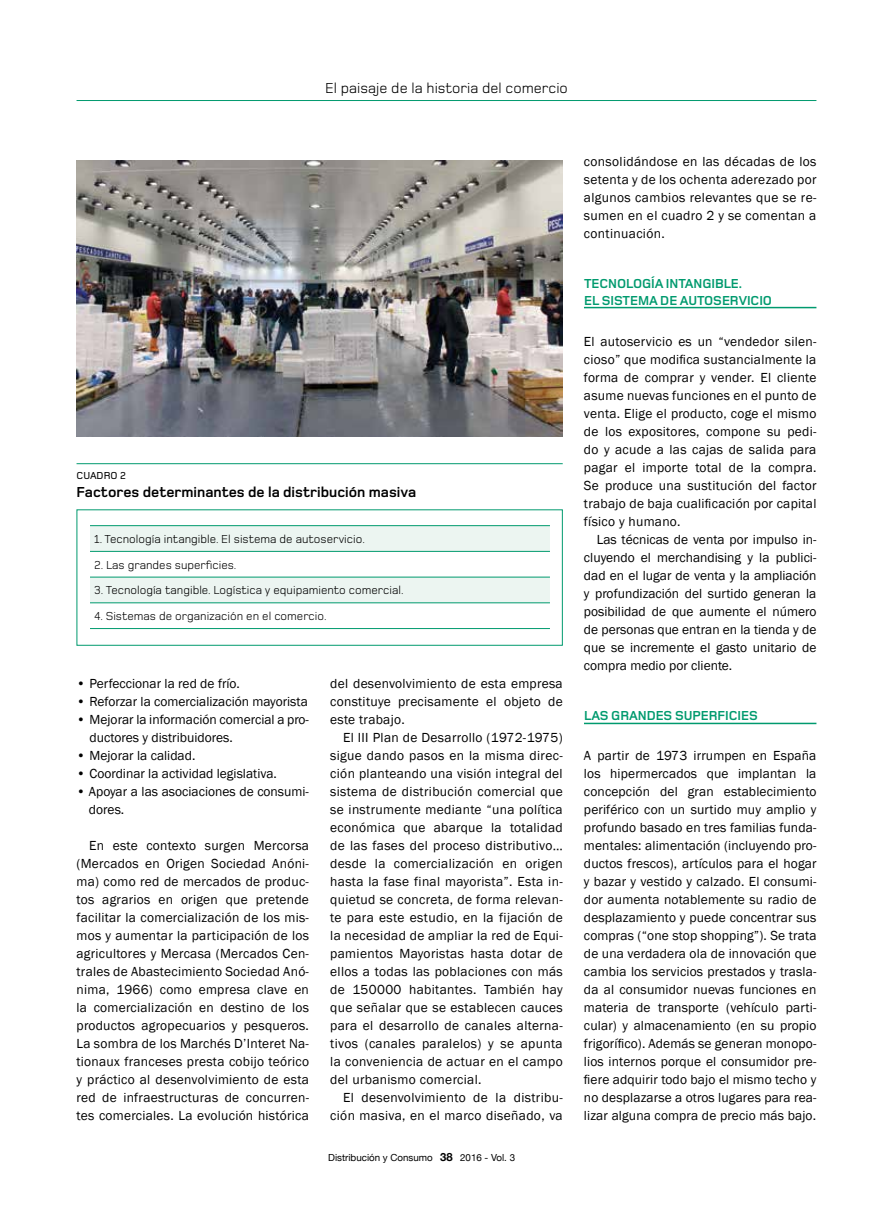
<style>
.page{position:relative;width:893px;height:1212px;background:#fff}
.page>*{position:absolute;margin:0;border:0;box-sizing:border-box;transform-origin:0 0}
.t1{font:700 15px "Foundry Monoline";color:#000}
.t2{font:15px "Foundry Monoline";color:#000}
.t3{font:13.5px/18px "Franklin Gothic";letter-spacing:.01em;color:#000;text-align:justify}
.t4{font:700 13.5px/16.2px "Foundry Monoline";letter-spacing:-.005em;color:#009a6e}
.t5{font:12px "Foundry Monoline";color:#000}
.t6{font:500 10.5px "Foundry Monoline";color:#000}
.t7{font:9.75px "Helvetica Neue";color:#000}
.s1{font-weight:700;font-size:11.25px}
</style>
<div class="page">
<hr style="left:584px;top:307px;width:232px;height:1px;background:#009a6e">
<hr style="left:584px;top:723px;width:232px;height:1px;background:#009a6e">
<hr style="left:77px;top:463px;width:486px;height:1px;background:#009a6e">
<div style="left:77px;top:509px;width:486px;height:137px;border:1px solid #009a6e"></div>
<svg style="left:90px;top:526px;width:460px;height:76px"></svg>
<hr style="left:90px;top:525px;width:460px;height:1px;background:#009a6e">
<hr style="left:90px;top:551px;width:460px;height:1px;background:#009a6e">
<hr style="left:90px;top:628px;width:460px;height:1px;background:#009a6e">
<hr style="left:90px;top:577px;width:460px;height:1px;background:#009a6e">
<hr style="left:90px;top:602px;width:460px;height:1px;background:#009a6e">
<img style="left:77px;top:160px;width:486px;height:276px">
<hr style="left:77px;top:100px;width:739px;height:1px;background:#009a6e">
<p class="t2" style="left:325px;top:79px;width:244px">El paisaje de la historia del comercio</p>
<p class="t6" style="left:77px;top:469px;width:51px">CUADRO 2</p>
<p class="t1" style="left:77px;top:483px;width:341px">Factores determinantes de la distribución masiva</p>
<p class="t5" style="left:94px;top:532px;width:272px">1. Tecnología intangible. El sistema de autoservicio.</p>
<p class="t5" style="left:94px;top:558px;width:144px">2. Las grandes superficies.</p>
<p class="t5" style="left:94px;top:584px;width:311px">3. Tecnología tangible. Logística y equipamiento comercial.</p>
<p class="t5" style="left:94px;top:609px;width:234px">4. Sistemas de organización en el comercio.</p>
<p class="t3" style="left:77px;top:675px;width:165px">• Perfeccionar la red de frío.</p>
<p class="t3" style="left:77px;top:693px;width:233px">• Reforzar la comercialización mayorista</p>
<p class="t3" style="left:90px;top:711px;width:221px;text-indent:-13px">• Mejorar la información comercial a pro&shy;ductores y distribuidores.</p>
<p class="t3" style="left:77px;top:747px;width:120px">• Mejorar la calidad.</p>
<p class="t3" style="left:77px;top:765px;width:202px">• Coordinar la actividad legislativa.</p>
<p class="t3" style="left:89px;top:783px;width:222px;text-indent:-12px">• Apoyar a las asociaciones de consumi&shy;dores.</p>
<p class="t3" style="left:77px;top:837px;width:234px;text-indent:13px">En este contexto surgen Mercorsa (Mercados en Origen Sociedad Anóni&shy;ma) como red de mercados de produc&shy;tos agrarios en origen que pretende facilitar la comercialización de los mis&shy;mos y aumentar la participación de los agricultores y Mercasa (Mercados Cen&shy;trales de Abastecimiento Sociedad Anó&shy;nima, 1966) como empresa clave en la comercialización en destino de los productos agropecuarios y pesqueros.<br>La sombra de los Marchés D’Interet Na&shy;tionaux franceses presta cobijo teórico y práctico al desenvolvimiento de esta red de infraestructuras de concurren&shy;tes comerciales. La evolución histórica</p>
<p class="t3" style="left:330px;top:675px;width:234px">del desenvolvimiento de esta empresa constituye precisamente el objeto de este trabajo.</p>
<p class="t3" style="left:330px;top:729px;width:234px;text-indent:13px">El III Plan de Desarrollo (1972-1975) sigue dando pasos en la misma direc&shy;ción planteando una visión integral del sistema de distribución comercial que se instrumente mediante “una política económica que abarque la totalidad de las fases del proceso distributivo… desde la comercialización en origen hasta la fase final mayorista”. Esta in&shy;quietud se concreta, de forma relevan&shy;te para este estudio, en la fijación de la necesidad de ampliar la red de Equi&shy;pamientos Mayoristas hasta dotar de ellos a todas las poblaciones con más de 150000 habitantes. También hay que señalar que se establecen cauces para el desarrollo de canales alterna&shy;tivos (canales paralelos) y se apunta la conveniencia de actuar en el campo del urbanismo comercial.</p>
<p class="t3" style="left:330px;top:1089px;width:234px;text-align:right">El desenvolvimiento de la distribu&shy;ción masiva, en el marco diseñado, va</p>
<p class="t7" style="left:328px;top:1152px;width:188px">Distribución y Consumo <span class="s1">38</span> 2016 - Vol. 3</p>
<p class="t3" style="left:584px;top:153px;width:234px">consolidándose en las décadas de los setenta y de los ochenta aderezado por algunos cambios relevantes que se re&shy;sumen en el cuadro 2 y se comentan a continuación.</p>
<p class="t4" style="left:584px;top:277px;width:190px">TECNOLOGÍA INTANGIBLE.<br>EL SISTEMA DE AUTOSERVICIO</p>
<p class="t3" style="left:584px;top:333px;width:234px">El autoservicio es un “vendedor silen&shy;cioso” que modifica sustancialmente la forma de comprar y vender. El cliente asume nuevas funciones en el punto de venta. Elige el producto, coge el mismo de los expositores, compone su pedi&shy;do y acude a las cajas de salida para pagar el importe total de la compra.<br>Se produce una sustitución del factor trabajo de baja cualificación por capital físico y humano.</p>
<p class="t3" style="left:584px;top:531px;width:234px;text-indent:13px">Las técnicas de venta por impulso in&shy;cluyendo el merchandising y la publici&shy;dad en el lugar de venta y la ampliación y profundización del surtido generan la posibilidad de que aumente el número de personas que entran en la tienda y de que se incremente el gasto unitario de compra medio por cliente.</p>
<p class="t4" style="left:584px;top:708px;width:175px">LAS GRANDES SUPERFICIES</p>
<p class="t3" style="left:584px;top:747px;width:234px">A partir de 1973 irrumpen en España los hipermercados que implantan la concepción del gran establecimiento periférico con un surtido muy amplio y profundo basado en tres familias funda&shy;mentales: alimentación (incluyendo pro&shy;ductos frescos), artículos para el hogar y bazar y vestido y calzado. El consumi&shy;dor aumenta notablemente su radio de desplazamiento y puede concentrar sus compras (“one stop shopping”). Se trata de una verdadera ola de innovación que cambia los servicios prestados y trasla&shy;da al consumidor nuevas funciones en materia de transporte (vehículo parti&shy;cular) y almacenamiento (en su propio frigorífico). Además se generan monopo&shy;lios internos porque el consumidor pre&shy;fiere adquirir todo bajo el mismo techo y no desplazarse a otros lugares para rea&shy;lizar alguna compra de precio más bajo.</p>
</div>
